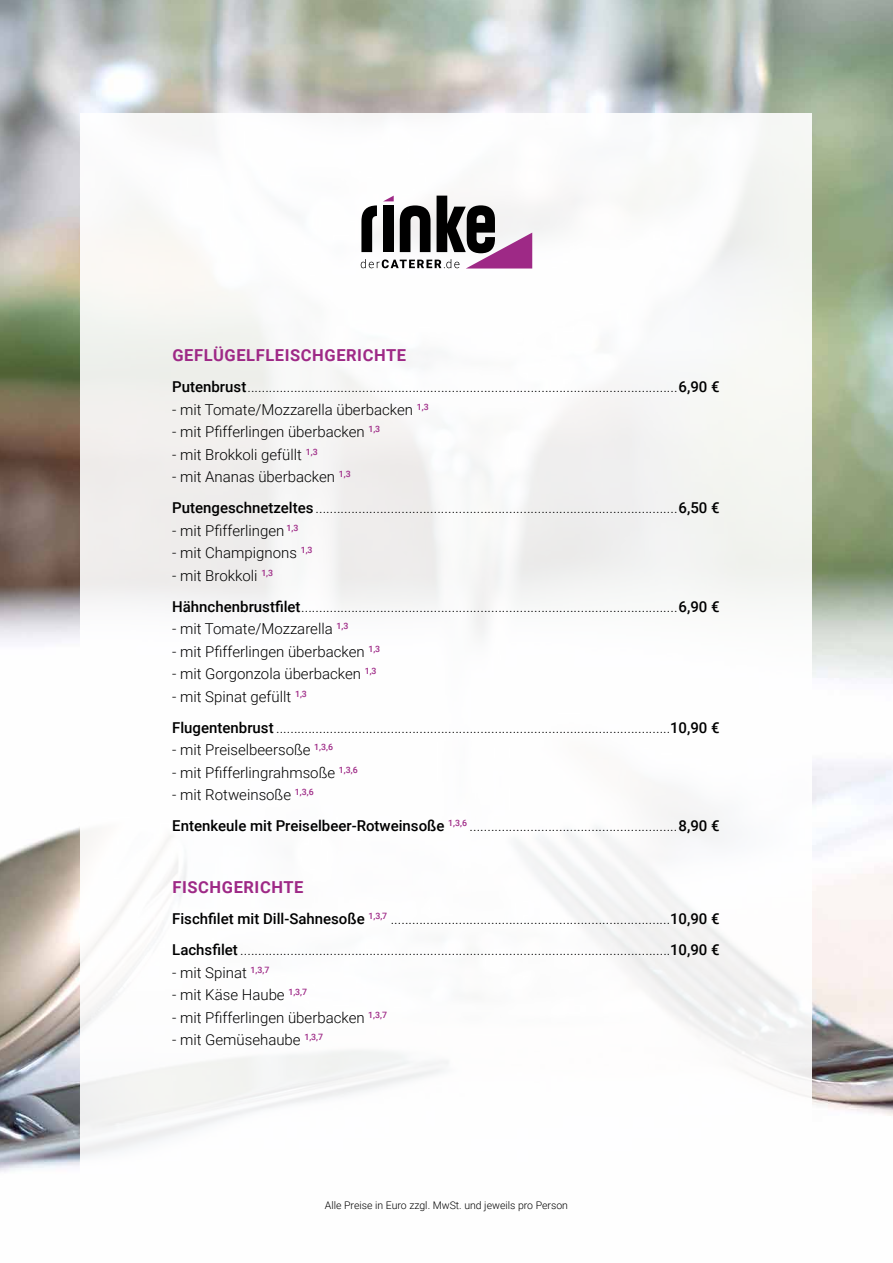
<style>
.page{position:relative;width:893px;height:1263px;background:#fff}
.page>*{position:absolute;margin:0;border:0;box-sizing:border-box;transform-origin:0 0}
.t1{font:700 16.5px "Roboto";letter-spacing:.035em;color:#9e2986}
.t2{font:300 15px/31px "Roboto";color:#000}
.t3{font:300 10.5px "Roboto";color:#000}
.s1{font-weight:500}
</style>
<div class="page">
<img style="left:0;top:0;width:893px;height:1172px">
<div style="left:81px;top:113px;width:731px;height:1150px;background:#fff"></div>
<svg style="left:361px;top:196px;width:171px;height:72px"></svg>
<p class="t1" style="left:172px;top:344px;width:235px">GEFLÜGELFLEISCHGERICHTE</p>
<p class="t2" style="left:172px;top:371px;width:549px"><span class="s1">Putenbrust</span>........................................................................................................................<span class="s1">6,90 €</span></p>
<p class="t2" style="left:172px;top:393px;width:258px">- mit Tomate/Mozzarella überbacken <sup>1,3</sup></p>
<p class="t2" style="left:172px;top:416px;width:210px">- mit Pfifferlingen überbacken <sup>1,3</sup></p>
<p class="t2" style="left:172px;top:438px;width:147px">- mit Brokkoli gefüllt <sup>1,3</sup></p>
<p class="t2" style="left:172px;top:461px;width:549px">- mit Ananas überbacken <sup>1,3<br></sup><span class="s1">Putengeschnetzeltes</span> .....................................................................................................<span class="s1">6,50 €</span></p>
<p class="t2" style="left:172px;top:514px;width:128px">- mit Pfifferlingen <sup>1,3</sup></p>
<p class="t2" style="left:172px;top:537px;width:142px">- mit Champignons <sup>1,3</sup></p>
<p class="t2" style="left:172px;top:559px;width:549px">- mit Brokkoli <sup>1,3<br></sup><span class="s1">Hähnchenbrustfilet</span>.........................................................................................................<span class="s1">6,90 €</span></p>
<p class="t2" style="left:172px;top:613px;width:178px">- mit Tomate/Mozzarella <sup>1,3</sup></p>
<p class="t2" style="left:172px;top:635px;width:210px">- mit Pfifferlingen überbacken <sup>1,3</sup></p>
<p class="t2" style="left:172px;top:658px;width:206px">- mit Gorgonzola überbacken <sup>1,3</sup></p>
<p class="t2" style="left:172px;top:680px;width:549px">- mit Spinat gefüllt <sup>1,3<br></sup><span class="s1">Flugentenbrust</span> ..............................................................................................................<span class="s1">10,90 €</span></p>
<p class="t2" style="left:172px;top:734px;width:162px">- mit Preiselbeersoße <sup>1,3,6</sup></p>
<p class="t2" style="left:172px;top:756px;width:187px">- mit Pfifferlingrahmsoße <sup>1,3,6</sup></p>
<p class="t2" style="left:172px;top:779px;width:549px">- mit Rotweinsoße <sup>1,3,6<br></sup><span class="s1">Entenkeule mit Preiselbeer-Rotweinsoße</span> <sup>1,3,6</sup> ..........................................................<span class="s1">8,90 €</span></p>
<p class="t1" style="left:172px;top:876px;width:132px">FISCHGERICHTE</p>
<p class="t2" style="left:172px;top:903px;width:549px"><span class="s1">Fischfilet mit Dill-Sahnesoße</span> <sup>1,3,7</sup> ..............................................................................<span class="s1">10,90 €<br>Lachsfilet</span>........................................................................................................................<span class="s1">10,90 €</span></p>
<p class="t2" style="left:172px;top:956px;width:99px">- mit Spinat <sup>1,3,7</sup></p>
<p class="t2" style="left:172px;top:979px;width:136px">- mit Käse Haube <sup>1,3,7</sup></p>
<p class="t2" style="left:172px;top:1001px;width:216px">- mit Pfifferlingen überbacken <sup>1,3,7</sup></p>
<p class="t2" style="left:172px;top:1024px;width:152px">- mit Gemüsehaube <sup>1,3,7</sup></p>
<p class="t3" style="left:325px;top:1198px;width:245px">Alle Preise in Euro zzgl. MwSt. und jeweils pro Person</p>
</div>
